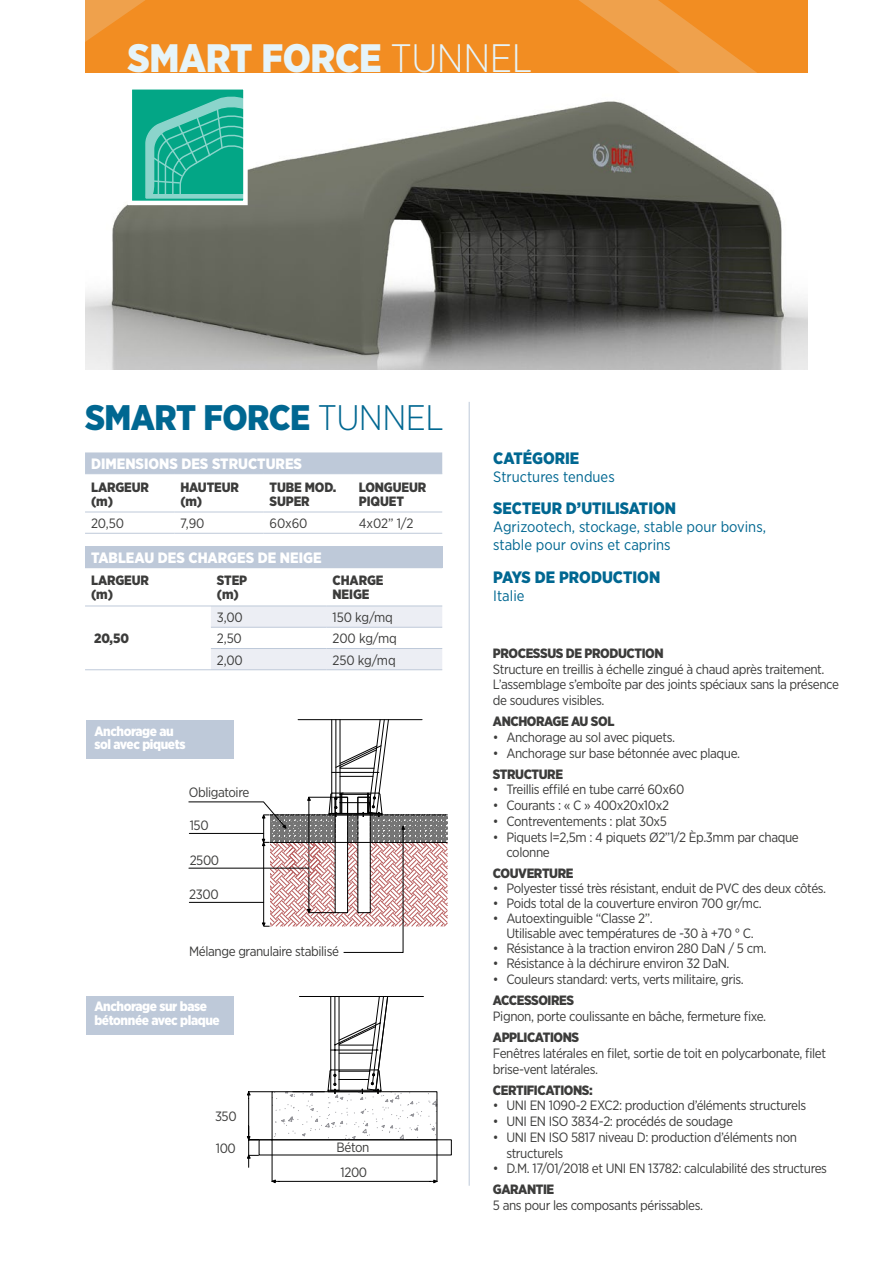
<style>
.page{position:relative;width:893px;height:1263px;background:#fff}
.page>*{position:absolute;margin:0;border:0;box-sizing:border-box;transform-origin:0 0}
.t1{font:900 39.6px "Gotham Narrow";letter-spacing:-.01em;color:#e6f4f9}
.t2{font:900 35.55px "Gotham Narrow";letter-spacing:-.015em;color:#006791}
.t3{font:900 16.5px "Gotham Narrow";color:#006791}
.t4{font:15px/18px "Gotham Narrow";color:#006791}
.t5{font:900 15px "Gotham Narrow";color:#fff}
.t6{font:13.5px/15.8px "Gotham Narrow";letter-spacing:-.03em;color:#3c3c3b}
.t7{font:900 13.5px/13.5px "Gotham Narrow";letter-spacing:-.03em;color:#3c3c3b}
.t8{font:900 13.5px/13.5px "Gotham Narrow";letter-spacing:-.01em;color:#3c3c3b}
.t9{font:900 13.5px/13.5px "Gotham Narrow";letter-spacing:-.03em;color:#fff}
.s1{font-weight:300}
</style>
<div class="page">
<div style="left:259px;top:1139px;width:193px;height:16px;border:1px solid #000"></div>
<div style="left:87px;top:996px;width:147px;height:38px;background:#bec9d9"></div>
<svg style="left:85px;top:0;width:723px;height:72px;background:#f18f27"></svg>
<img style="left:85px;top:101px;width:723px;height:268px">
<div style="left:85px;top:452px;width:357px;height:21px;background:#bec9d9"></div>
<hr style="left:85px;top:473px;width:89px;height:1px;background:#bec9d9">
<hr style="left:174px;top:473px;width:90px;height:1px;background:#bec9d9">
<hr style="left:264px;top:473px;width:89px;height:1px;background:#bec9d9">
<hr style="left:353px;top:473px;width:89px;height:1px;background:#bec9d9">
<hr style="left:85px;top:512px;width:89px;height:1px;background:#bec9d9">
<hr style="left:174px;top:512px;width:90px;height:1px;background:#bec9d9">
<hr style="left:264px;top:512px;width:89px;height:1px;background:#bec9d9">
<hr style="left:353px;top:512px;width:89px;height:1px;background:#bec9d9">
<hr style="left:85px;top:533px;width:89px;height:1px;background:#bec9d9">
<hr style="left:174px;top:533px;width:90px;height:1px;background:#bec9d9">
<hr style="left:264px;top:533px;width:89px;height:1px;background:#bec9d9">
<hr style="left:353px;top:533px;width:89px;height:1px;background:#bec9d9">
<div style="left:85px;top:546px;width:357px;height:22px;background:#bec9d9"></div>
<svg style="left:211px;top:607px;width:231px;height:62px"></svg>
<hr style="left:85px;top:606px;width:126px;height:1px;background:#bec9d9">
<hr style="left:211px;top:606px;width:116px;height:1px;background:#bec9d9">
<hr style="left:327px;top:606px;width:115px;height:1px;background:#bec9d9">
<hr style="left:211px;top:627px;width:116px;height:1px;background:#bec9d9">
<hr style="left:327px;top:627px;width:115px;height:1px;background:#bec9d9">
<hr style="left:211px;top:648px;width:116px;height:1px;background:#bec9d9">
<hr style="left:327px;top:648px;width:115px;height:1px;background:#bec9d9">
<hr style="left:85px;top:669px;width:126px;height:1px;background:#bec9d9">
<hr style="left:211px;top:669px;width:116px;height:1px;background:#bec9d9">
<hr style="left:327px;top:669px;width:115px;height:1px;background:#bec9d9">
<hr style="left:469px;top:402px;width:1px;height:784px;background:#bec9d9">
<div style="left:130px;top:87px;width:115px;height:116px;background:#03a686"></div>
<svg style="left:145px;top:96px;width:98px;height:103px"></svg>
<div style="left:128px;top:85px;width:120px;height:120px;border:4px solid #fff"></div>
<hr style="left:279px;top:1181px;width:151px;height:1px;background:#000">
<hr style="left:437px;top:1140px;width:1px;height:41px;background:#000">
<hr style="left:272px;top:1140px;width:1px;height:41px;background:#000">
<svg style="left:272px;top:1180px;width:7px;height:3px"></svg>
<svg style="left:430px;top:1180px;width:7px;height:3px"></svg>
<svg style="left:247px;top:996px;width:190px;height:171px"></svg>
<div style="left:87px;top:720px;width:147px;height:38px;background:#bec9d9"></div>
<svg style="left:189px;top:719px;width:259px;height:233px"></svg>
<hr style="left:189px;top:833px;width:75px;height:1px;background:#000">
<hr style="left:189px;top:902px;width:75px;height:1px;background:#000">
<h1 class="t1" style="left:128px;top:32px;width:406px">SMART FORCE <span class="s1">TUNNEL</span></h1>
<h2 class="t2" style="left:85px;top:394px;width:360px">SMART FORCE <span class="s1">TUNNEL</span></h2>
<p class="t5" style="left:91px;top:454px;width:213px">DIMENSIONS DES STRUCTURES</p>
<p class="t8" style="left:91px;top:481px;width:59px">LARGEUR (m)</p>
<p class="t8" style="left:180px;top:481px;width:60px">HAUTEUR (m)</p>
<p class="t8" style="left:270px;top:481px;width:68px">TUBE MOD.<br>SUPER</p>
<p class="t8" style="left:359px;top:481px;width:69px">LONGUEUR<br>PIQUET</p>
<p class="t6" style="left:91px;top:515px;width:34px">20,50</p>
<p class="t6" style="left:180px;top:515px;width:26px">7,90</p>
<p class="t6" style="left:270px;top:515px;width:39px">60x60</p>
<p class="t6" style="left:359px;top:515px;width:56px">4x02” 1/2</p>
<p class="t5" style="left:91px;top:548px;width:232px">TABLEAU DES CHARGES DE NEIGE</p>
<p class="t8" style="left:91px;top:574px;width:59px">LARGEUR (m)</p>
<p class="t7" style="left:217px;top:574px;width:32px">STEP (m)</p>
<p class="t8" style="left:333px;top:574px;width:52px">CHARGE<br>NEIGE</p>
<p class="t7" style="left:94px;top:632px;width:36px">20,50</p>
<p class="t6" style="left:217px;top:609px;width:28px">3,00</p>
<p class="t6" style="left:333px;top:609px;width:62px">150 kg/mq</p>
<p class="t6" style="left:217px;top:630px;width:27px">2,50</p>
<p class="t6" style="left:333px;top:630px;width:66px">200 kg/mq</p>
<p class="t6" style="left:217px;top:652px;width:28px">2,00</p>
<p class="t6" style="left:333px;top:652px;width:65px">250 kg/mq</p>
<p class="t9" style="left:94px;top:724px;width:93px">Anchorage au sol avec piquets</p>
<p class="t6" style="left:189px;top:784px;width:62px">Obligatoire</p>
<p class="t6" style="left:190px;top:817px;width:20px">150</p>
<p class="t6" style="left:190px;top:852px;width:31px">2500</p>
<p class="t6" style="left:189px;top:886px;width:31px">2300</p>
<p class="t6" style="left:189px;top:943px;width:151px">Mélange granulaire stabilisé</p>
<p class="t9" style="left:94px;top:1000px;width:127px">Anchorage sur base bétonnée avec plaque</p>
<p class="t6" style="left:215px;top:1108px;width:23px">350</p>
<p class="t6" style="left:216px;top:1140px;width:22px">100</p>
<p class="t6" style="left:337px;top:1134px;width:34px;line-height:24.8px">Béton<br>1200</p>
<p class="t3" style="left:493px;top:447px;width:88px">CATÉGORIE</p>
<p class="t4" style="left:493px;top:467px;width:123px">Structures tendues</p>
<p class="t3" style="left:493px;top:498px;width:184px">SECTEUR D’UTILISATION</p>
<p class="t4" style="left:493px;top:518px;width:274px">Agrizootech, stockage, stable pour bovins, stable pour ovins et caprins</p>
<p class="t3" style="left:493px;top:566px;width:168px">PAYS DE PRODUCTION</p>
<p class="t4" style="left:493px;top:586px;width:33px">Italie</p>
<p class="t7" style="left:493px;top:646px;width:172px">PROCESSUS DE PRODUCTION</p>
<p class="t6" style="left:493px;top:661px;width:348px">Structure en treillis à échelle zingué à chaud après traitement.<br>L’assemblage s’emboîte par des joints spéciaux sans la présence de soudures visibles.</p>
<p class="t7" style="left:493px;top:714px;width:123px">ANCHORAGE AU SOL</p>
<p class="t6" style="left:493px;top:729px;width:184px">• Anchorage au sol avec piquets.</p>
<p class="t6" style="left:493px;top:745px;width:249px">• Anchorage sur base bétonnée avec plaque.</p>
<p class="t7" style="left:493px;top:767px;width:72px">STRUCTURE</p>
<p class="t6" style="left:493px;top:781px;width:193px">• Treillis effilé en tube carré 60x60</p>
<p class="t6" style="left:493px;top:797px;width:178px">• Courants : « C » 400x20x10x2</p>
<p class="t6" style="left:493px;top:813px;width:176px">• Contreventements : plat 30x5</p>
<p class="t6" style="left:506px;top:829px;width:294px;text-indent:-14px">• Piquets l=2,5m : 4 piquets Ø2”1/2 Èp.3mm par chaque colonne</p>
<p class="t7" style="left:493px;top:867px;width:82px">COUVERTURE</p>
<p class="t6" style="left:493px;top:880px;width:335px">• Polyester tissé très résistant, enduit de PVC des deux côtés.</p>
<p class="t6" style="left:493px;top:895px;width:270px">• Poids total de la couverture environ 700 gr/mc.</p>
<p class="t6" style="left:506px;top:911px;width:249px;line-height:15px;text-indent:-14px">• Autoextinguible “Classe 2”.<br>Utilisable avec températures de -30 à +70 ° C.</p>
<p class="t6" style="left:493px;top:940px;width:275px">• Résistance à la traction environ 280 DaN / 5 cm.</p>
<p class="t6" style="left:493px;top:955px;width:238px">• Résistance à la déchirure environ 32 DaN.</p>
<p class="t6" style="left:493px;top:971px;width:252px">• Couleurs standard: verts, verts militaire, gris.</p>
<p class="t7" style="left:493px;top:993px;width:83px">ACCESSOIRES</p>
<p class="t6" style="left:493px;top:1008px;width:275px">Pignon, porte coulissante en bâche, fermeture fixe.</p>
<p class="t7" style="left:493px;top:1030px;width:88px">APPLICATIONS</p>
<p class="t6" style="left:493px;top:1045px;width:335px">Fenêtres latérales en filet, sortie de toit en polycarbonate, filet brise-vent latérales.</p>
<p class="t7" style="left:493px;top:1083px;width:101px">CERTIFICATIONS:</p>
<p class="t6" style="left:493px;top:1097px;width:315px">• UNI EN 1090-2 EXC2: production d’éléments structurels</p>
<p class="t6" style="left:493px;top:1113px;width:242px">• UNI EN ISO 3834-2: procédés de soudage</p>
<p class="t6" style="left:506px;top:1129px;width:292px;text-indent:-14px">• UNI EN ISO 5817 niveau D: production d’éléments non structurels</p>
<p class="t6" style="left:493px;top:1160px;width:336px">• D.M. 17/01/2018 et UNI EN 13782: calculabilité des structures</p>
<p class="t7" style="left:493px;top:1183px;width:63px">GARANTIE</p>
<p class="t6" style="left:493px;top:1197px;width:212px">5 ans pour les composants périssables.</p>
</div>
